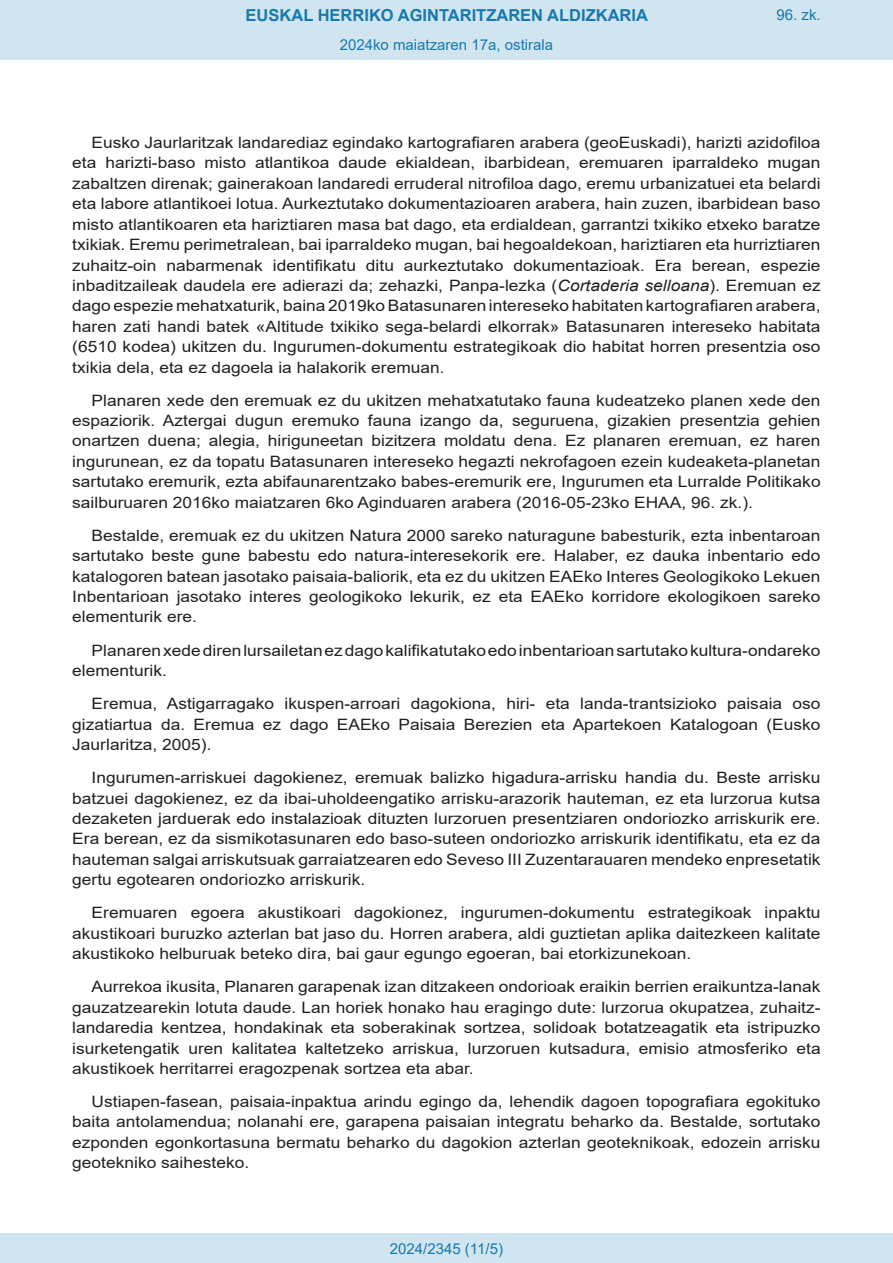
<style>
.page{position:relative;width:893px;height:1263px;background:#fff}
.page>*{position:absolute;margin:0;border:0;box-sizing:border-box;transform-origin:0 0}
.t1{font:700 16.5px "Arial";color:#1879ad}
.BOPVDetalle{font:15.6px/20.4px "Arial";color:#231f20;text-align:justify;scale:1.11 1}
.Paginacion_Centro{font:15px "Arial";color:#1879ad}
.s1{font-style:italic}
</style>
<div class="page">
<div style="left:0;top:0;width:893px;height:60px;background:#d0e5f0"></div>
<div style="left:0;top:1233px;width:893px;height:30px;background:#d0e5f0"></div>
<p class="t1" style="left:246px;top:3px;width:404px">EUSKAL HERRIKO AGINTARITZAREN ALDIZKARIA</p>
<p class="Paginacion_Centro" style="left:340px;top:35px;width:215px">2024ko maiatzaren 17a, ostirala</p>
<p class="Paginacion_Centro" style="left:776px;top:5px;width:46px">96. zk.</p>
<p class="BOPVDetalle" style="left:72px;top:132px;width:676px;text-indent:19px">Eusko Jaurlaritzak landarediaz egindako kartografiaren arabera (geoEuskadi), harizti azidofiloa eta harizti-baso misto atlantikoa daude ekialdean, ibarbidean, eremuaren iparraldeko mugan zabaltzen direnak; gainerakoan landaredi erruderal nitrofiloa dago, eremu urbanizatuei eta belardi eta labore atlantikoei lotua. Aurkeztutako dokumentazioaren arabera, hain zuzen, ibarbidean baso misto atlantikoaren eta hariztiaren masa bat dago, eta erdialdean, garrantzi txikiko etxeko baratze txikiak. Eremu perimetralean, bai iparraldeko mugan, bai hegoaldekoan, hariztiaren eta hurriztiaren zuhaitz-oin nabarmenak identifikatu ditu aurkeztutako dokumentazioak. Era berean, espezie inbaditzaileak daudela ere adierazi da; zehazki, Panpa-lezka (<span class="s1">Cortaderia selloana</span>). Eremuan ez dago espezie mehatxaturik, baina 2019ko Batasunaren intereseko habitaten kartografiaren arabera, haren zati handi batek «Altitude txikiko sega-belardi elkorrak» Batasunaren intereseko habitata (6510 kodea) ukitzen du. Ingurumen-dokumentu estrategikoak dio habitat horren presentzia oso txikia dela, eta ez dagoela ia halakorik eremuan.</p>
<p class="BOPVDetalle" style="left:72px;top:390px;width:676px;text-indent:19px">Planaren xede den eremuak ez du ukitzen mehatxatutako fauna kudeatzeko planen xede den espaziorik. Aztergai dugun eremuko fauna izango da, seguruena, gizakien presentzia gehien onartzen duena; alegia, hiriguneetan bizitzera moldatu dena. Ez planaren eremuan, ez haren ingurunean, ez da topatu Batasunaren intereseko hegazti nekrofagoen ezein kudeaketa-planetan sartutako eremurik, ezta abifaunarentzako babes-eremurik ere, Ingurumen eta Lurralde Politikako sailburuaren 2016ko maiatzaren 6ko Aginduaren arabera (2016-05-23ko EHAA, 96. zk.).</p>
<p class="BOPVDetalle" style="left:72px;top:525px;width:676px;text-indent:19px">Bestalde, eremuak ez du ukitzen Natura 2000 sareko naturagune babesturik, ezta inbentaroan sartutako beste gune babestu edo natura-interesekorik ere. Halaber, ez dauka inbentario edo katalogoren batean jasotako paisaia-baliorik, eta ez du ukitzen EAEko Interes Geologikoko Lekuen Inbentarioan jasotako interes geologikoko lekurik, ez eta EAEko korridore ekologikoen sareko elementurik ere.</p>
<p class="BOPVDetalle" style="left:72px;top:640px;width:676px;text-indent:19px">Planaren xede diren lursailetan ez dago kalifikatutako edo inbentarioan sartutako kultura-ondareko elementurik.</p>
<p class="BOPVDetalle" style="left:72px;top:693px;width:676px;text-indent:19px">Eremua, Astigarragako ikuspen-arroari dagokiona, hiri- eta landa-trantsizioko paisaia oso gizatiartua da. Eremua ez dago EAEko Paisaia Berezien eta Apartekoen Katalogoan (Eusko Jaurlaritza, 2005).</p>
<p class="BOPVDetalle" style="left:72px;top:767px;width:676px;text-indent:19px">Ingurumen-arriskuei dagokienez, eremuak balizko higadura-arrisku handia du. Beste arrisku batzuei dagokienez, ez da ibai-uholdeengatiko arrisku-arazorik hauteman, ez eta lurzorua kutsa dezaketen jarduerak edo instalazioak dituzten lurzoruen presentziaren ondoriozko arriskurik ere.<br>Era berean, ez da sismikotasunaren edo baso-suteen ondoriozko arriskurik identifikatu, eta ez da hauteman salgai arriskutsuak garraiatzearen edo Seveso III Zuzentarauaren mendeko enpresetatik gertu egotearen ondoriozko arriskurik.</p>
<p class="BOPVDetalle" style="left:72px;top:902px;width:676px;text-indent:19px">Eremuaren egoera akustikoari dagokionez, ingurumen-dokumentu estrategikoak inpaktu akustikoari buruzko azterlan bat jaso du. Horren arabera, aldi guztietan aplika daitezkeen kalitate akustikoko helburuak beteko dira, bai gaur egungo egoeran, bai etorkizunekoan.</p>
<p class="BOPVDetalle" style="left:72px;top:976px;width:676px;text-indent:19px">Aurrekoa ikusita, Planaren garapenak izan ditzakeen ondorioak eraikin berrien eraikuntza-lanak gauzatzearekin lotuta daude. Lan horiek honako hau eragingo dute: lurzorua okupatzea, zuhaitz&shy;landaredia kentzea, hondakinak eta soberakinak sortzea, solidoak botatzeagatik eta istripuzko isurketengatik uren kalitatea kaltetzeko arriskua, lurzoruen kutsadura, emisio atmosferiko eta akustikoek herritarrei eragozpenak sortzea eta abar.</p>
<p class="BOPVDetalle" style="left:72px;top:1091px;width:676px;text-indent:19px">Ustiapen-fasean, paisaia-inpaktua arindu egingo da, lehendik dagoen topografiara egokituko baita antolamendua; nolanahi ere, garapena paisaian integratu beharko da. Bestalde, sortutako ezponden egonkortasuna bermatu beharko du dagokion azterlan geoteknikoak, edozein arrisku geotekniko saihesteko.</p>
<p class="Paginacion_Centro" style="left:390px;top:1238px;width:115px">2024/2345 (11/5)</p>
</div>
